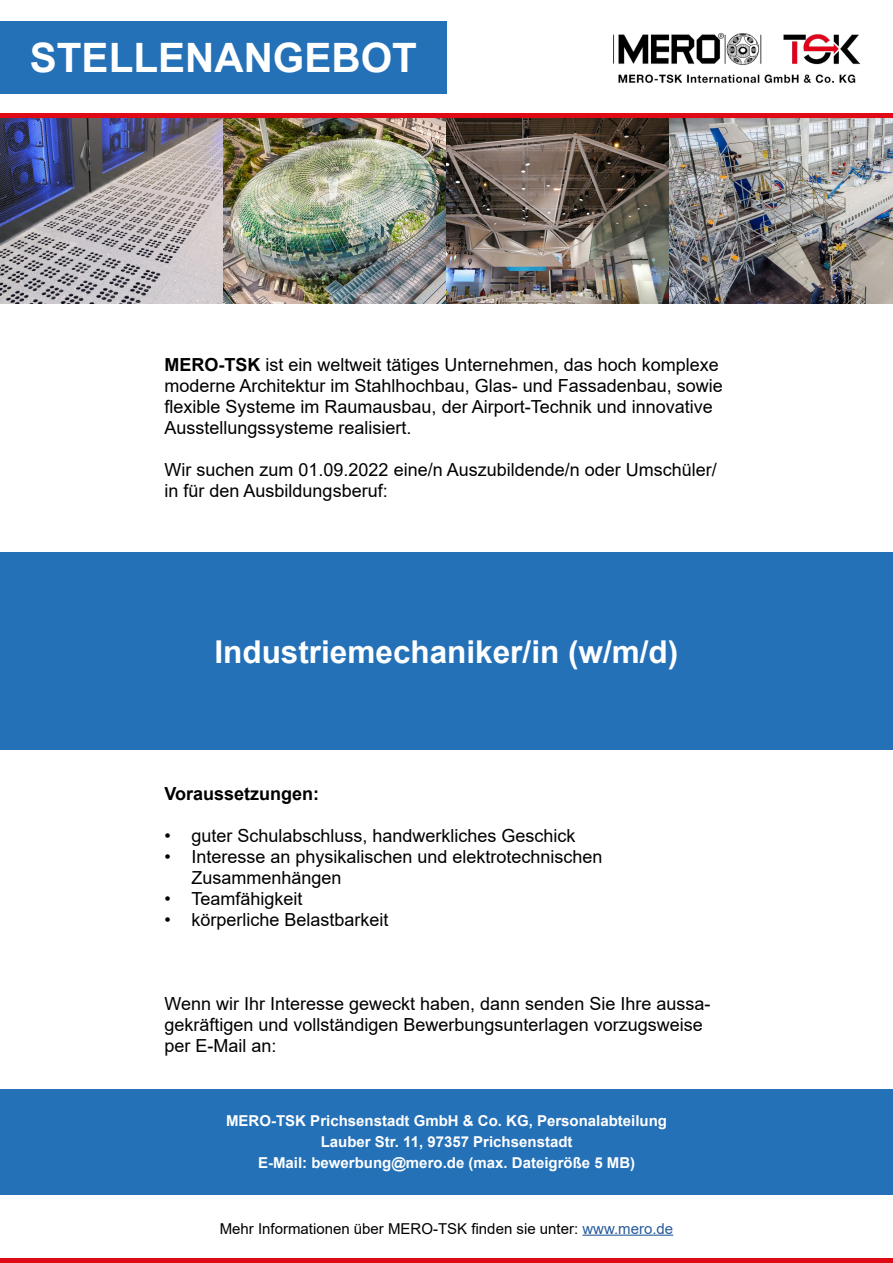
<style>
.page{position:relative;width:893px;height:1263px;background:#fff}
.page>*{position:absolute;margin:0;border:0;box-sizing:border-box;transform-origin:0 0}
.t1{font:700 40.5px "Arial";color:#fff}
.t2{font:700 31.5px "Arial";color:#fff}
.t3{font:18px/21px "Arial";color:#000}
.t4{font:700 18px "Arial";color:#000}
.t5{font:700 15px/21px "Arial";color:#fff;text-align:center}
.t6{font:15px "Arial";color:#000}
.s1{font-weight:700}
.s2{color:#275b9b}
</style>
<div class="page">
<img style="left:0;top:117px;width:893px;height:186px">
<img style="left:614px;top:33px;width:245px;height:51px">
<div style="left:0;top:21px;width:447px;height:73px;background:#2471b8"></div>
<div style="left:0;top:552px;width:893px;height:198px;background:#2471b8"></div>
<div style="left:0;top:1089px;width:893px;height:106px;background:#2471b8"></div>
<div style="left:0;top:1258px;width:893px;height:5px;background:#e00916"></div>
<hr style="left:0;top:113px;width:893px;height:4px;background:#e00916">
<hr style="left:582px;top:1234px;width:91px;height:2px;background:#275b9b">
<h1 class="t1" style="left:30px;top:29px;width:389px">STELLENANGEBOT</h1>
<p class="t3" style="left:165px;top:354px;width:560px"><span class="s1">MERO-TSK</span> ist ein weltweit tätiges Unternehmen, das hoch komplexe moderne Architektur im Stahlhochbau, Glas- und Fassadenbau, sowie flexible Systeme im Raumausbau, der Airport-Technik und innovative Ausstellungssysteme realisiert.</p>
<p class="t3" style="left:165px;top:459px;width:554px">Wir suchen zum 01.09.2022 eine/n Auszubildende/n oder Umschüler/ in für den Ausbildungsberuf:</p>
<h2 class="t2" style="left:214px;top:629px;width:465px">Industriemechaniker/in (w/m/d)</h2>
<p class="t4" style="left:164px;top:781px;width:156px">Voraussetzungen:</p>
<p class="t3" style="left:164px;top:825px;width:413px">• guter Schulabschluss, handwerkliches Geschick</p>
<p class="t3" style="left:191px;top:846px;width:413px;text-indent:-27px">• Interesse an physikalischen und elektrotechnischen<br>Zusammenhängen</p>
<p class="t3" style="left:164px;top:888px;width:140px">• Teamfähigkeit</p>
<p class="t3" style="left:164px;top:909px;width:226px">• körperliche Belastbarkeit</p>
<p class="t3" style="left:164px;top:993px;width:547px">Wenn wir Ihr Interesse geweckt haben, dann senden Sie Ihre aussa&shy;gekräftigen und vollständigen Bewerbungsunterlagen vorzugsweise per E-Mail an:</p>
<p class="t5" style="left:226px;top:1111px;width:442px">MERO-TSK Prichsenstadt GmbH &amp; Co. KG, Personalabteilung<br>Lauber Str. 11, 97357 Prichsenstadt<br>E-Mail: bewerbung@mero.de (max. Dateigröße 5 MB)</p>
<p class="t6" style="left:220px;top:1218px;width:455px">Mehr Informationen über MERO-TSK finden sie unter: <span class="s2">www.mero.de</span></p>
</div>
